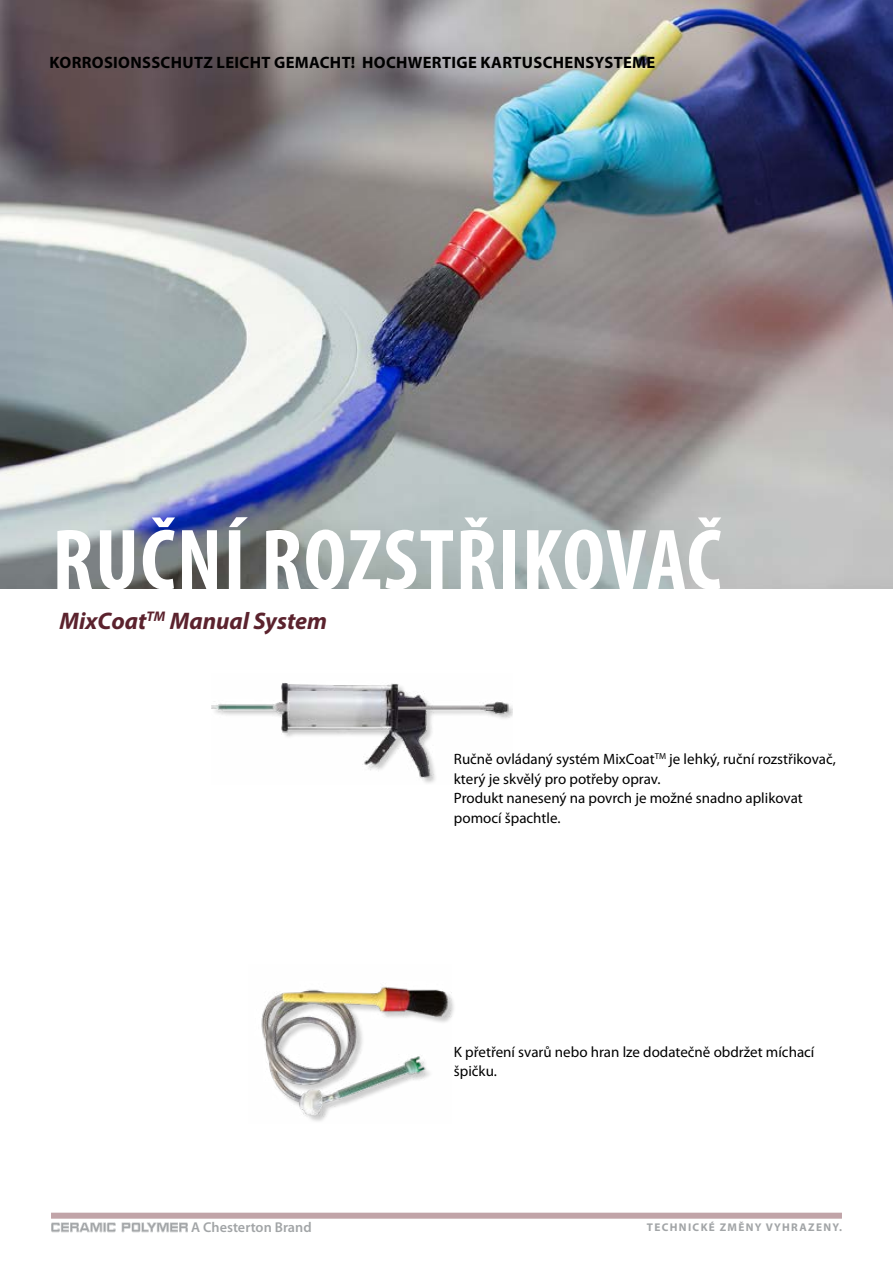
<style>
.page{position:relative;width:893px;height:1263px;background:#fff}
.page>*{position:absolute;margin:0;border:0;box-sizing:border-box;transform-origin:0 0}
.t1{font:700 condensed 87.45px "Myriad Pro";letter-spacing:.02em;color:#fff}
.t2{font:italic 700 24px "Myriad Pro";color:#5b222d}
.t3{font:700 16.5px "Myriad Pro";letter-spacing:.02em;color:#000}
.t4{font:15px/19.5px "Myriad Pro";color:#000}
.t5{font:600 14.25px "Myriad Pro";color:#a2a5a7}
.t6{font:700 11.25px "Myriad Pro";letter-spacing:.12em;color:#a2a5a7}
</style>
<div class="page">
<svg style="left:51px;top:1222px;width:65px;height:10px"></svg>
<svg style="left:122px;top:1222px;width:66px;height:10px"></svg>
<div style="left:51px;top:1213px;width:791px;height:6px;background:#c1a4a8"></div>
<img style="left:0;top:0;width:893px;height:589px">
<img style="left:212px;top:683px;width:300px;height:100px">
<img style="left:261px;top:986px;width:191px;height:135px">
<p class="t3" style="left:50px;top:52px;width:607px">KORROSIONSSCHUTZ LEICHT GEMACHT! HOCHWERTIGE KARTUSCHENSYSTEME</p>
<h1 class="t1" style="left:52px;top:505px;width:670px">RUČNÍ ROZSTŘIKOVAČ</h1>
<h2 class="t2" style="left:60px;top:605px;width:269px">MixCoat<sup>TM</sup> Manual System</h2>
<p class="t4" style="left:454px;top:749px;width:383px">Ručně ovládaný systém MixCoat<sup>TM</sup> je lehký, ruční rozstřikovač, který je skvělý pro potřeby oprav.<br>Produkt nanesený na povrch je možné snadno aplikovat pomocí špachtle.</p>
<p class="t4" style="left:454px;top:1042px;width:362px">K přetření svarů nebo hran lze dodatečně obdržet míchací špičku.</p>
<p class="t5" style="left:191px;top:1218px;width:122px">A Chesterton Brand</p>
<p class="t6" style="left:647px;top:1220px;width:197px">TECHNICKÉ ZMĚNY VYHRAZENY.</p>
</div>
